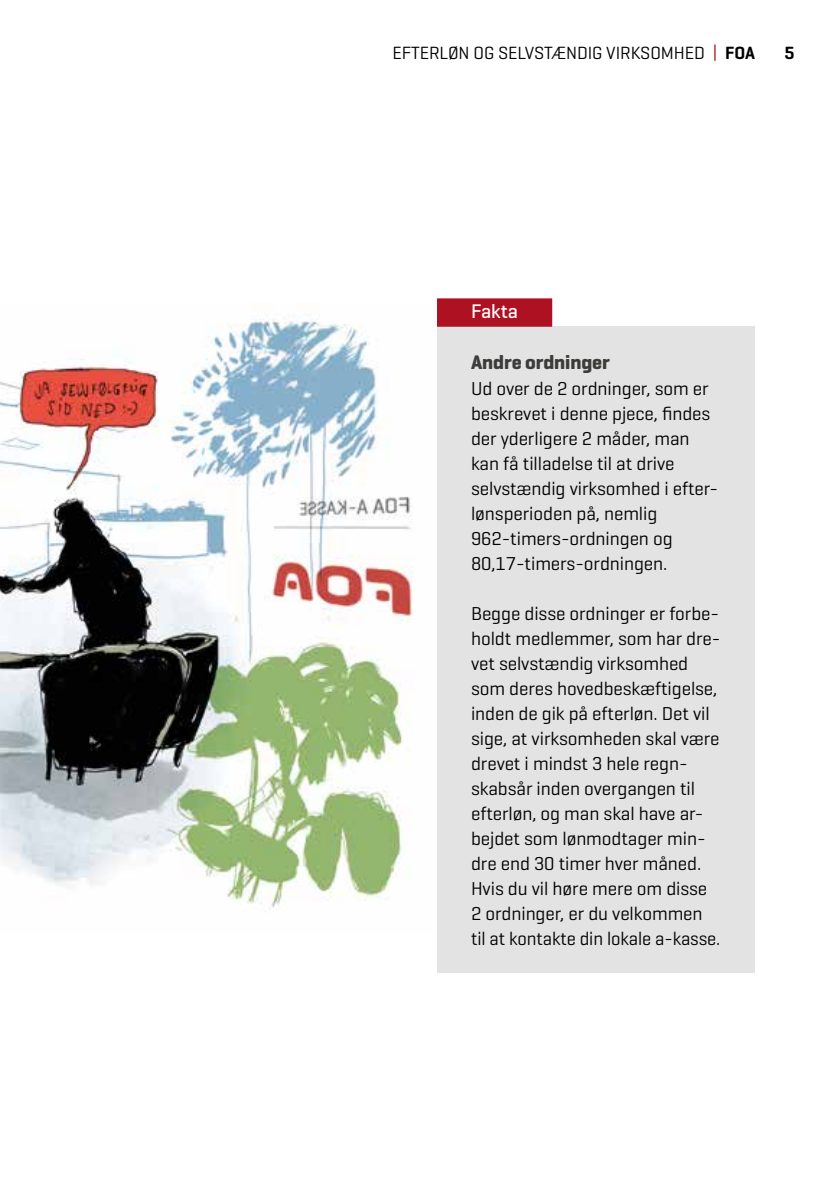
<style>
.page{position:relative;width:840px;height:1191px;background:#fff}
.page>*{position:absolute;margin:0;border:0;box-sizing:border-box;transform-origin:0 0}
.t1{font:700 20px "Geogrotesque";letter-spacing:-.005em;color:#3c3c3b}
.t2{font:500 20px "Geogrotesque";color:#fff}
.t3{font:19px/25px "Geogrotesque";letter-spacing:-.005em;color:#000}
.t4{font:18px "Geogrotesque";letter-spacing:-.005em;color:#000}
.t5{font:600 18px "Geogrotesque";color:#000}
.s1{color:#ae1122}
.s2{font-weight:600}
</style>
<div class="page">
<img style="left:0;top:319px;width:413px;height:589px">
<div style="left:437px;top:326px;width:317px;height:647px;background:#e3e3e3"></div>
<div style="left:437px;top:298px;width:115px;height:29px;background:#ae1122"></div>
<p class="t4" style="left:392px;top:42px;width:364px">EFTERLØN OG SELVSTÆNDIG VIRKSOMHED <span class="s1">|</span> <span class="s2">FOA</span></p>
<p class="t5" style="left:784px;top:42px;width:12px">5</p>
<p class="t2" style="left:471px;top:299px;width:48px">Fakta</p>
<p class="t1" style="left:471px;top:350px;width:140px">Andre ordninger</p>
<p class="t3" style="left:471px;top:375px;width:248px">Ud over de 2 ordninger, som er beskrevet i denne pjece, findes der yderligere 2 måder, man kan få tilladelse til at drive selvstændig virksomhed i efter&shy;lønsperioden på, nemlig<br>962-timers-ordningen og<br>80,17-timers-ordningen.</p>
<p class="t3" style="left:471px;top:600px;width:251px">Begge disse ordninger er forbe&shy;holdt medlemmer, som har dre&shy;vet selvstændig virksomhed som deres hovedbeskæftigelse, inden de gik på efterløn. Det vil sige, at virksomheden skal være drevet i mindst 3 hele regn&shy;skabsår inden overgangen til efterløn, og man skal have ar&shy;bejdet som lønmodtager min&shy;dre end 30 timer hver måned.<br>Hvis du vil høre mere om disse<br>2 ordninger, er du velkommen til at kontakte din lokale a-kasse.</p>
</div>
